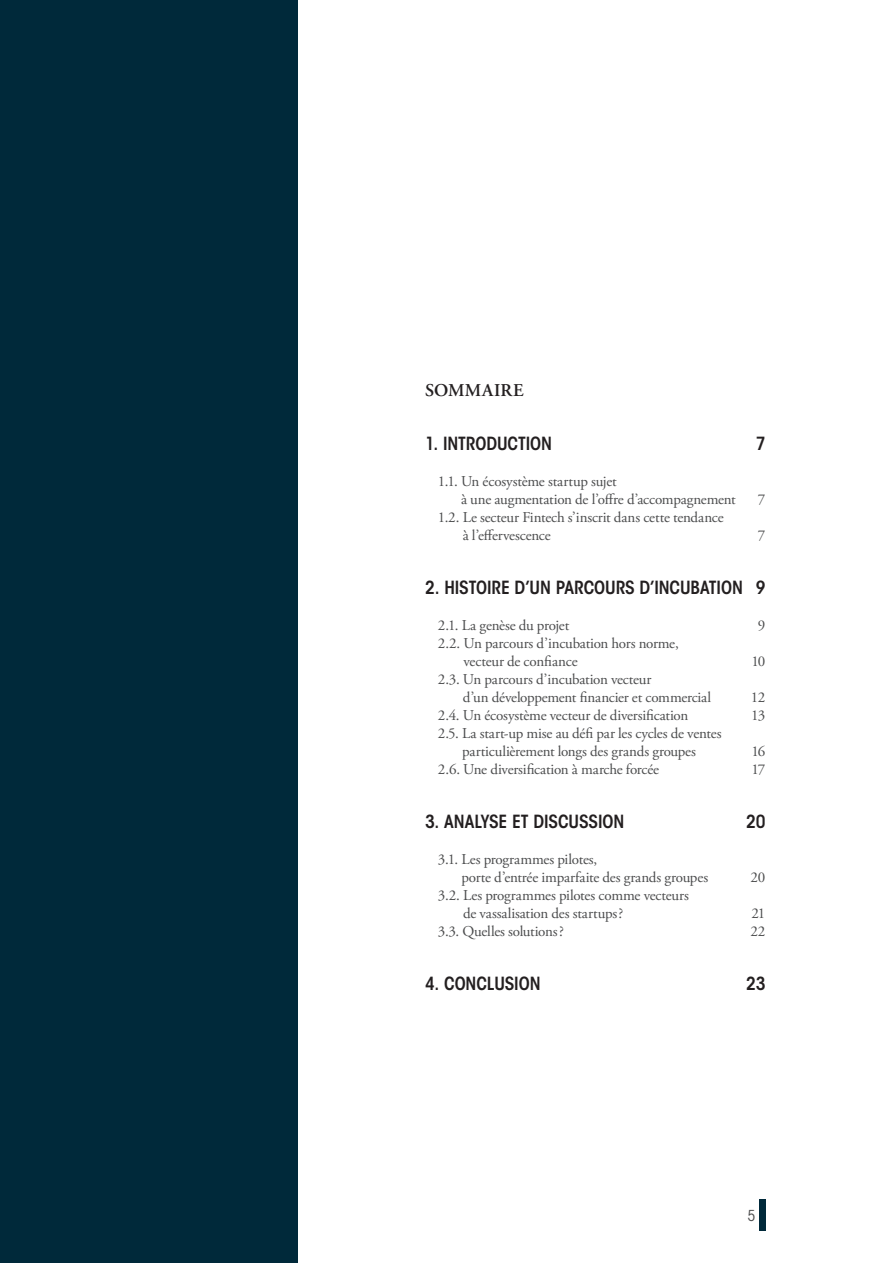
<style>
.page{position:relative;width:893px;height:1263px;background:#fff}
.page>*{position:absolute;margin:0;border:0;box-sizing:border-box;transform-origin:0 0}
.t1{font:600 condensed 18px "ITC Avant Garde Std";letter-spacing:-.005em;color:#231f20}
.t2{font:600 18px "Adobe Garamond Pro";letter-spacing:.01em;color:#231f20}
.t3{font:15px/18px "Adobe Garamond Pro";letter-spacing:-.015em;color:#4b4c4d}
.t4{font:condensed 15px "ITC Avant Garde Std";color:#4b4c4d}
</style>
<div class="page">
<div style="left:759px;top:1199px;width:6px;height:31px;background:#00293a"></div>
<div style="left:0;top:0;width:298px;height:1263px;background:#00293a"></div>
<p class="t2" style="left:425px;top:380px;width:100px">SOMMAIRE</p>
<p class="t1" style="left:425px;top:432px;width:128px">1. INTRODUCTION</p>
<p class="t1" style="left:756px;top:432px;width:11px">7</p>
<p class="t3" style="left:461px;top:473px;width:276px;text-indent:-23px">1.1. Un écosystème startup sujet<br>à une augmentation de l’offre d’accompagnement</p>
<p class="t3" style="left:758px;top:491px;width:9px">7</p>
<p class="t3" style="left:463px;top:509px;width:263px;text-indent:-25px">1.2. Le secteur Fintech s’inscrit dans cette tendance à l’effervescence</p>
<p class="t3" style="left:758px;top:527px;width:9px">7</p>
<p class="t1" style="left:425px;top:576px;width:342px">2. HISTOIRE D’UN PARCOURS D’INCUBATION 9</p>
<p class="t3" style="left:438px;top:617px;width:133px">2.1. La genèse du projet</p>
<p class="t3" style="left:758px;top:617px;width:9px">9</p>
<p class="t3" style="left:463px;top:635px;width:217px;text-indent:-26px">2.2. Un parcours d’incubation hors norme, vecteur de confiance</p>
<p class="t3" style="left:751px;top:653px;width:16px">10</p>
<p class="t3" style="left:463px;top:671px;width:250px;text-indent:-25px">2.3. Un parcours d’incubation vecteur<br>d’un développement financier et commercial</p>
<p class="t3" style="left:751px;top:689px;width:16px">12</p>
<p class="t3" style="left:438px;top:707px;width:252px">2.4. Un écosystème vecteur de diversification</p>
<p class="t3" style="left:751px;top:707px;width:16px">13</p>
<p class="t3" style="left:438px;top:725px;width:285px;text-align:center">2.5. La start-up mise au défi par les cycles de ventes particulièrement longs des grands groupes</p>
<p class="t3" style="left:751px;top:743px;width:15px">16</p>
<p class="t3" style="left:438px;top:761px;width:223px">2.6. Une diversification à marche forcée</p>
<p class="t3" style="left:752px;top:761px;width:15px">17</p>
<p class="t1" style="left:425px;top:810px;width:201px">3. ANALYSE ET DISCUSSION</p>
<p class="t1" style="left:746px;top:810px;width:21px">20</p>
<p class="t3" style="left:461px;top:851px;width:248px;text-indent:-23px">3.1. Les programmes pilotes,<br>porte d’entrée imparfaite des grands groupes</p>
<p class="t3" style="left:751px;top:869px;width:16px">20</p>
<p class="t3" style="left:463px;top:887px;width:227px;text-indent:-25px">3.2. Les programmes pilotes comme vecteurs de vassalisation des startups?</p>
<p class="t3" style="left:751px;top:905px;width:16px">21</p>
<p class="t3" style="left:438px;top:923px;width:127px">3.3. Quelles solutions?</p>
<p class="t3" style="left:751px;top:923px;width:16px">22</p>
<p class="t1" style="left:425px;top:972px;width:117px">4. CONCLUSION</p>
<p class="t1" style="left:746px;top:972px;width:21px">23</p>
<p class="t4" style="left:748px;top:1207px;width:9px">5</p>
</div>
